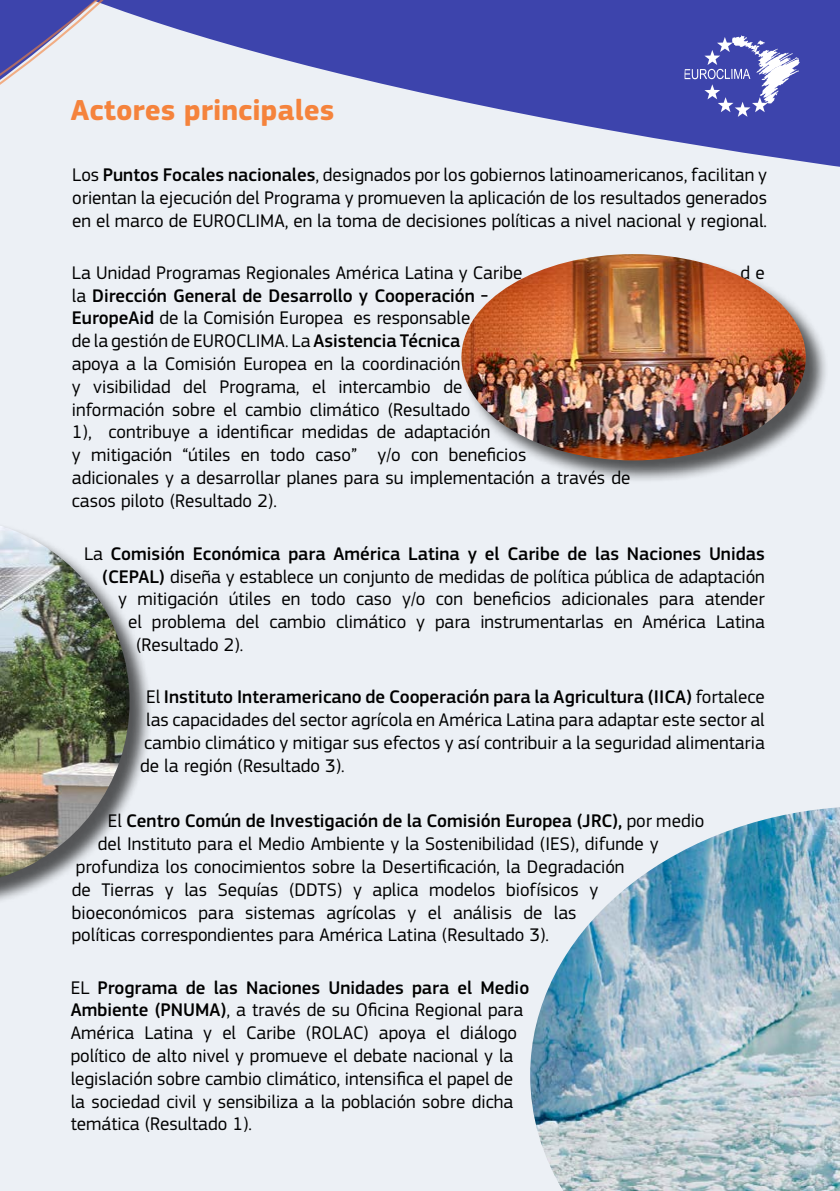
<style>
.page{position:relative;width:840px;height:1191px;background:#fff}
.page>*{position:absolute;margin:0;border:0;box-sizing:border-box;transform-origin:0 0}
.t1{font:700 30px "EC Square Sans Pro";color:#f5833c}
.t2{font:19px/22.8px "EC Square Sans Pro";color:#000}
.t3{font:500 19px "EC Square Sans Pro";color:#000}
.s1{font-weight:500}
.s2{font-weight:400}
</style>
<div class="page">
<div style="left:40px;top:286px;width:799px;height:905px;background:#ecf0f5"></div>
<svg style="left:393px;top:0;width:446px;height:286px;background:#9ca1d3"></svg>
<svg style="left:684px;top:36px;width:116px;height:81px"></svg>
<div style="left:0;top:908px;width:40px;height:283px;background:#ecf0f5"></div>
<div style="left:0;top:517px;width:152px;height:391px;background:#000;opacity:.65"></div>
<img style="left:0;top:796px;width:129px;height:81px">
<img style="left:530px;top:807px;width:309px;height:384px">
<div style="left:461px;top:254px;width:367px;height:229px;background:#000;opacity:.65"></div>
<img style="left:461px;top:254px;width:344px;height:206px">
<svg style="left:0;top:751px;width:338px;height:45px;background:#cfcec9"></svg>
<svg style="left:0;top:0;width:393px;height:751px;background:#d6dbe3"></svg>
<h1 class="t1" style="left:71px;top:92px;width:265px">Actores principales</h1>
<p class="t2" style="left:72px;top:163px;width:696px;text-align:justify">Los <span class="s1">Puntos Focales nacionales</span>, designados por los gobiernos latinoamericanos, facilitan y orientan la ejecución del Programa y promueven la aplicación de los resultados generados en el marco de EUROCLIMA, en la toma de decisiones políticas a nivel nacional y regional.</p>
<p class="t2" style="left:72px;top:261px;width:452px">La Unidad Programas Regionales América Latina y Caribe</p>
<p class="t2" style="left:740px;top:261px;width:26px">d e</p>
<p class="t2" style="left:72px;top:284px;width:560px">la <span class="s1">Dirección General de Desarrollo y Cooperación -<br>EuropeAid</span> de la Comisión Europea es responsable<br>de la gestión de EUROCLIMA. La <span class="s1">Asistencia Técnica<br></span>apoya a la Comisión Europea en la coordinación<br>y visibilidad del Programa, el intercambio de<br>información sobre el cambio climático (Resultado<br>1), contribuye a identificar medidas de adaptación<br>y mitigación “útiles en todo caso” y/o con beneficios<br>adicionales y a desarrollar planes para su implementación a través de casos piloto (Resultado 2).</p>
<p class="t3" style="left:84px;top:542px;width:681px"><span class="s2">La</span> Comisión Económica para América Latina y el Caribe de las Naciones Unidas</p>
<p class="t2" style="left:102px;top:565px;width:664px"><span class="s1">(CEPAL)</span> diseña y establece un conjunto de medidas de política pública de adaptación</p>
<p class="t2" style="left:118px;top:588px;width:648px">y mitigación útiles en todo caso y/o con beneficios adicionales para atender</p>
<p class="t2" style="left:128px;top:610px;width:638px">el problema del cambio climático y para instrumentarlas en América Latina</p>
<p class="t2" style="left:136px;top:633px;width:109px">(Resultado 2).</p>
<p class="t3" style="left:146px;top:686px;width:620px"><span class="s2">El</span> Instituto Interamericano de Cooperación para la Agricultura (IICA) <span class="s2">fortalece</span></p>
<p class="t2" style="left:146px;top:708px;width:619px">las capacidades del sector agrícola en América Latina para adaptar este sector al</p>
<p class="t2" style="left:144px;top:731px;width:622px">cambio climático y mitigar sus efectos y así contribuir a la seguridad alimentaria</p>
<p class="t2" style="left:140px;top:754px;width:206px">de la región (Resultado 3).</p>
<p class="t3" style="left:108px;top:810px;width:597px"><span class="s2">El</span> Centro Común de Investigación de la Comisión Europea (JRC), <span class="s2">por medio</span></p>
<p class="t2" style="left:98px;top:832px;width:562px">del Instituto para el Medio Ambiente y la Sostenibilidad (IES), difunde y</p>
<p class="t2" style="left:76px;top:855px;width:550px">profundiza los conocimientos sobre la Desertificación, la Degradación</p>
<p class="t2" style="left:72px;top:878px;width:527px">de Tierras y las Sequías (DDTS) y aplica modelos biofísicos y</p>
<p class="t2" style="left:72px;top:901px;width:506px">bioeconómicos para sistemas agrícolas y el análisis de las</p>
<p class="t2" style="left:72px;top:923px;width:478px">políticas correspondientes para América Latina (Resultado 3).</p>
<p class="t2" style="left:71px;top:976px;width:459px">EL <span class="s1">Programa de las Naciones Unidades para el Medio Ambiente (PNUMA)</span>, a través de su Oficina Regional para América Latina y el Caribe (ROLAC) apoya el diálogo político de alto nivel y promueve el debate nacional y la legislación sobre cambio climático, intensifica el papel de la sociedad civil y sensibiliza a la población sobre dicha temática (Resultado 1).</p>
</div>
